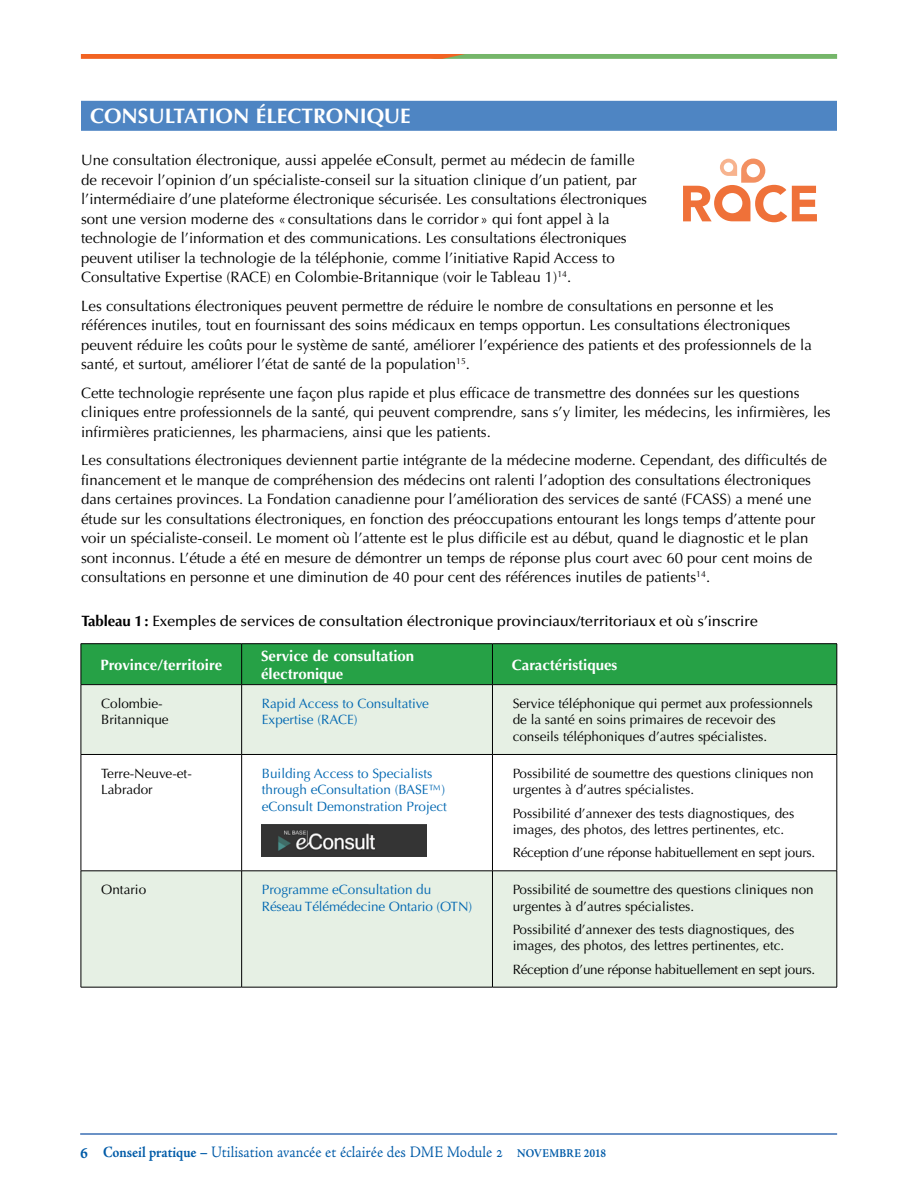
<style>
.page{position:relative;width:918px;height:1188px;background:#fff}
.page>*{position:absolute;margin:0;border:0;box-sizing:border-box;transform-origin:0 0}
.t1{font:700 21px "Optima";color:#fff}
.t2{font:15.75px "Adobe Jenson Pro Lt Capt";color:#005ba8;scale:.9 1}
.t3{font:15px/19.5px "Optima";color:#000}
.t4{font:500 15px "Optima";letter-spacing:-.01em;color:#000}
.t5{font:700 15px/18px "Optima";color:#fff}
.t6{font:13.5px/16.5px "Optima";color:#000}
.t7{font:13.5px/16.5px "Optima";color:#0067b1}
.t8{font:13.5px "Optima";letter-spacing:-.02em;color:#000}
.s1{font-weight:700}
.s2{font-family:"Adobe Jenson Pro";font-weight:700;font-size:18px}
.s3{font-family:"Adobe Jenson Pro";font-weight:700}
.s4{font-family:"Adobe Jenson Pro";font-weight:700;font-size:12px}
</style>
<div class="page">
<svg style="left:81px;top:54px;width:756px;height:5px;background:#b4904b"></svg>
<div style="left:81px;top:101px;width:756px;height:30px;background:#4e85c3"></div>
<hr style="left:80px;top:1134px;width:757px;height:1px;background:#3b6fb4">
<div style="left:82px;top:644px;width:755px;height:40px;background:#26a146"></div>
<div style="left:82px;top:685px;width:755px;height:302px;background:#e6f0e4"></div>
<svg style="left:82px;top:755px;width:755px;height:116px"></svg>
<hr style="left:81px;top:643px;width:161px;height:1px;background:#000">
<hr style="left:81px;top:644px;width:1px;height:40px;background:#000">
<hr style="left:242px;top:643px;width:250px;height:1px;background:#000">
<hr style="left:241px;top:644px;width:1px;height:40px;background:#000">
<hr style="left:492px;top:643px;width:345px;height:1px;background:#000">
<hr style="left:492px;top:644px;width:1px;height:40px;background:#000">
<hr style="left:837px;top:644px;width:1px;height:40px;background:#000">
<hr style="left:81px;top:684px;width:161px;height:1px;background:#000">
<hr style="left:81px;top:685px;width:1px;height:69px;background:#000">
<hr style="left:242px;top:684px;width:250px;height:1px;background:#000">
<hr style="left:241px;top:685px;width:1px;height:69px;background:#000">
<hr style="left:492px;top:684px;width:345px;height:1px;background:#000">
<hr style="left:492px;top:685px;width:1px;height:69px;background:#000">
<hr style="left:837px;top:685px;width:1px;height:69px;background:#000">
<hr style="left:81px;top:754px;width:161px;height:1px;background:#000">
<hr style="left:81px;top:755px;width:1px;height:116px;background:#000">
<hr style="left:242px;top:754px;width:250px;height:1px;background:#000">
<hr style="left:241px;top:755px;width:1px;height:116px;background:#000">
<hr style="left:492px;top:754px;width:345px;height:1px;background:#000">
<hr style="left:492px;top:755px;width:1px;height:116px;background:#000">
<hr style="left:837px;top:755px;width:1px;height:116px;background:#000">
<hr style="left:81px;top:871px;width:161px;height:1px;background:#000">
<hr style="left:81px;top:871px;width:1px;height:116px;background:#000">
<hr style="left:242px;top:871px;width:250px;height:1px;background:#000">
<hr style="left:241px;top:871px;width:1px;height:116px;background:#000">
<hr style="left:492px;top:871px;width:345px;height:1px;background:#000">
<hr style="left:492px;top:871px;width:1px;height:116px;background:#000">
<hr style="left:837px;top:871px;width:1px;height:116px;background:#000">
<hr style="left:81px;top:987px;width:161px;height:1px;background:#000">
<hr style="left:242px;top:987px;width:250px;height:1px;background:#000">
<hr style="left:492px;top:987px;width:345px;height:1px;background:#000">
<img style="left:262px;top:825px;width:165px;height:32px">
<svg style="left:683px;top:159px;width:134px;height:63px"></svg>
<h1 class="t1" style="left:90px;top:104px;width:322px">CONSULTATION ÉLECTRONIQUE</h1>
<p class="t3" style="left:81px;top:151px;width:568px">Une consultation électronique, aussi appelée eConsult, permet au médecin de famille de recevoir l’opinion d’un spécialiste-conseil sur la situation clinique d’un patient, par l’intermédiaire d’une plateforme électronique sécurisée. Les consultations électroniques sont une version moderne des « consultations dans le corridor » qui font appel à la technologie de l’information et des communications. Les consultations électroniques peuvent utiliser la technologie de la téléphonie, comme l’initiative Rapid Access to Consultative Expertise (RACE) en Colombie-Britannique (voir le Tableau 1)<sup>14</sup>.</p>
<p class="t3" style="left:81px;top:296px;width:732px">Les consultations électroniques peuvent permettre de réduire le nombre de consultations en personne et les références inutiles, tout en fournissant des soins médicaux en temps opportun. Les consultations électroniques peuvent réduire les coûts pour le système de santé, améliorer l’expérience des patients et des professionnels de la santé, et surtout, améliorer l’état de santé de la population<sup>15</sup>.</p>
<p class="t3" style="left:81px;top:383px;width:751px">Cette technologie représente une façon plus rapide et plus efficace de transmettre des données sur les questions cliniques entre professionnels de la santé, qui peuvent comprendre, sans s’y limiter, les médecins, les infirmières, les infirmières praticiennes, les pharmaciens, ainsi que les patients.</p>
<p class="t3" style="left:81px;top:451px;width:747px">Les consultations électroniques deviennent partie intégrante de la médecine moderne. Cependant, des difficultés de financement et le manque de compréhension des médecins ont ralenti l’adoption des consultations électroniques dans certaines provinces. La Fondation canadienne pour l’amélioration des services de santé (FCASS) a mené une étude sur les consultations électroniques, en fonction des préoccupations entourant les longs temps d’attente pour voir un spécialiste-conseil. Le moment où l’attente est le plus difficile est au début, quand le diagnostic et le plan sont inconnus. L’étude a été en mesure de démontrer un temps de réponse plus court avec 60 pour cent moins de consultations en personne et une diminution de 40 pour cent des références inutiles de patients<sup>14</sup>.</p>
<p class="t4" style="left:81px;top:613px;width:678px"><span class="s1">Tableau 1:</span> Exemples de services de consultation électronique provinciaux/territoriaux et où s’inscrire</p>
<p class="t5" style="left:100px;top:656px;width:123px">Province/territoire</p>
<p class="t5" style="left:261px;top:647px;width:155px">Service de consultation électronique</p>
<p class="t5" style="left:512px;top:656px;width:107px">Caractéristiques</p>
<p class="t6" style="left:101px;top:695px;width:69px">Colombie-<br>Britannique</p>
<p class="t7" style="left:262px;top:695px;width:169px">Rapid Access to Consultative<br>Expertise (RACE)</p>
<p class="t6" style="left:513px;top:695px;width:302px">Service téléphonique qui permet aux professionnels de la santé en soins primaires de recevoir des conseils téléphoniques d’autres spécialistes.</p>
<p class="t6" style="left:101px;top:765px;width:92px">Terre-Neuve-et-<br>Labrador</p>
<p class="t7" style="left:262px;top:765px;width:187px">Building Access to Specialists through eConsultation (BASE™) eConsult Demonstration Project</p>
<p class="t6" style="left:513px;top:765px;width:303px">Possibilité de soumettre des questions cliniques non urgentes à d’autres spécialistes.</p>
<p class="t6" style="left:513px;top:805px;width:283px">Possibilité d’annexer des tests diagnostiques, des images, des photos, des lettres pertinentes, etc.</p>
<p class="t8" style="left:513px;top:845px;width:304px">Réception d’une réponse habituellement en sept jours.</p>
<p class="t6" style="left:101px;top:882px;width:47px">Ontario</p>
<p class="t7" style="left:262px;top:882px;width:212px">Programme eConsultation du<br>Réseau Télémédecine Ontario (OTN)</p>
<p class="t6" style="left:513px;top:882px;width:303px">Possibilité de soumettre des questions cliniques non urgentes à d’autres spécialistes.</p>
<p class="t6" style="left:513px;top:921px;width:283px">Possibilité d’annexer des tests diagnostiques, des images, des photos, des lettres pertinentes, etc.</p>
<p class="t8" style="left:513px;top:961px;width:304px">Réception d’une réponse habituellement en sept jours.</p>
<p class="t2" style="left:80px;top:1143px;width:586px"><span class="s2">6</span> <span class="s3">Conseil pratique –</span> Utilisation avancée et éclairée des DME Module 2 <span class="s4">NOVEMBRE 2018</span></p>
</div>
